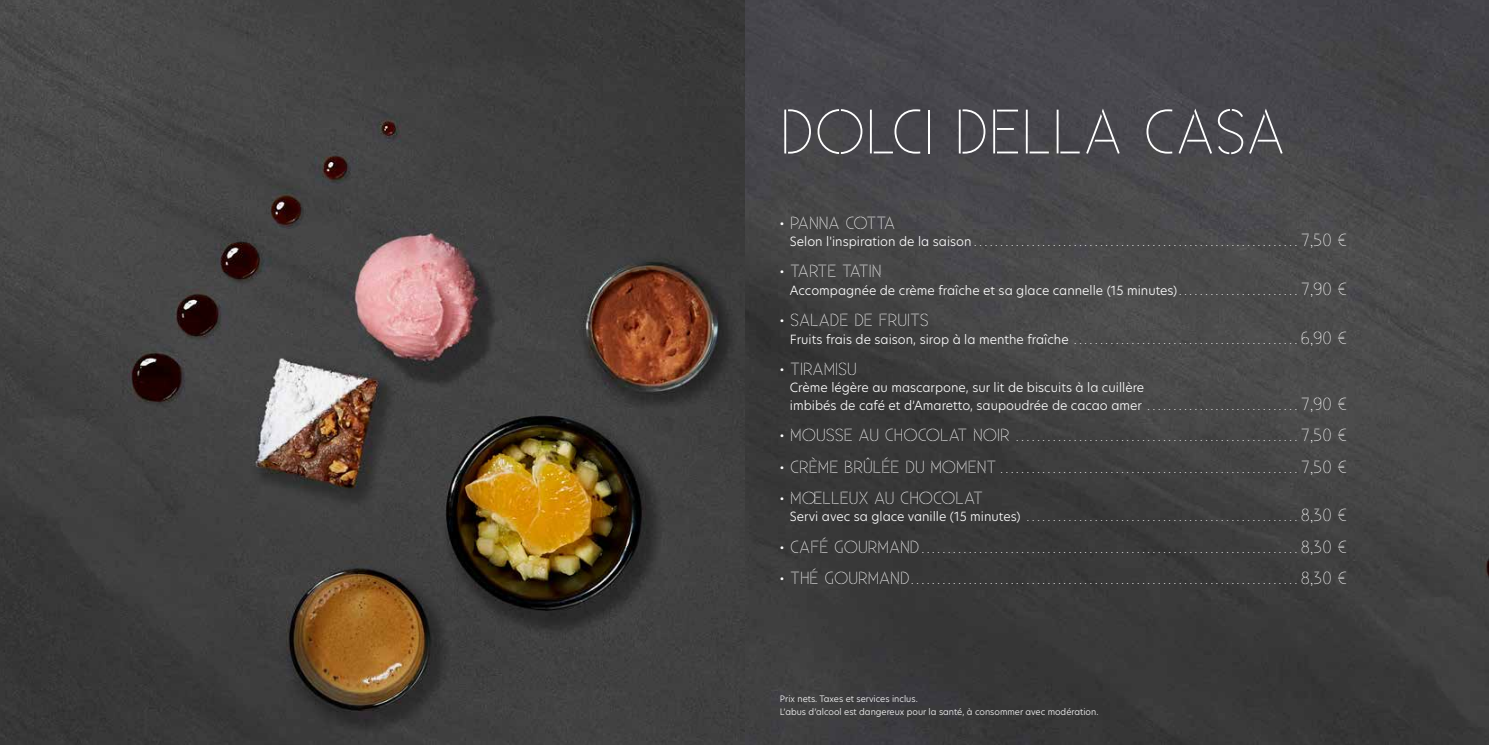
<style>
.page{position:relative;width:1489px;height:745px;background:#fff}
.page>*{position:absolute;margin:0;border:0;box-sizing:border-box;transform-origin:0 0}
.t1{font:300 62.5px "Existence Stencil";color:#fff}
.t2{font:300 17.5px "Existence Stencil";color:#fff}
.t3{font:300 17.5px "Existence Stencil";letter-spacing:-.03em;color:#fff}
.t4{font:300 12.5px/17.5px "New Hero";color:#fff}
.t5{font:300 10px "New Hero";color:#fff}
.t6{font:300 8.75px/12.5px "New Hero";color:#fff}
.s1{font-size:12.5px}
.s2{font-family:"Existence Stencil";font-size:17.5px}
.s3{font-size:10px}
</style>
<div class="page">
<img style="left:744px;top:0;width:744px;height:744px">
<img style="left:0;top:0;width:744px;height:744px">
<h1 class="t1" style="left:780px;top:97px;width:507px">DOLCI DELLA CASA</h1>
<h2 class="t3" style="left:780px;top:213px;width:117px">• PANNA COTTA</h2>
<p class="t5" style="left:790px;top:235px;width:558px"><span class="s1">Selon l'inspiration de la saison</span> . . . . . . . . . . . . . . . . . . . . . . . . . . . . . . . . . . . . . . . . . . . . . . . . . . . . . . . . . . . . . . <span class="s2">7,50 €</span></p>
<h2 class="t3" style="left:780px;top:261px;width:103px">• TARTE TATIN</h2>
<p class="t4" style="left:790px;top:281px;width:558px">Accompagnée de crème fraîche et sa glace cannelle (15 minutes) <span class="s3">. . . . . . . . . . . . . . . . . . . . . . .</span> <span class="s2">7,90 €</span></p>
<h2 class="t2" style="left:780px;top:310px;width:150px">• SALADE DE FRUITS</h2>
<p class="t5" style="left:790px;top:333px;width:558px"><span class="s1">Fruits frais de saison, sirop à la menthe fraîche</span> . . . . . . . . . . . . . . . . . . . . . . . . . . . . . . . . . . . . . . . . . . . <span class="s2">6,90 €</span></p>
<h2 class="t2" style="left:780px;top:359px;width:79px">• TIRAMISU</h2>
<p class="t4" style="left:790px;top:378px;width:558px">Crème légère au mascarpone, sur lit de biscuits à la cuillère<br>imbibés de café et d’Amaretto, saupoudrée de cacao amer <span class="s3">. . . . . . . . . . . . . . . . . . . . . . . . . . . . .</span> <span class="s2">7,90 €</span></p>
<p class="t5" style="left:780px;top:430px;width:568px"><span class="s2">• MOUSSE AU CHOCOLAT NOIR</span> . . . . . . . . . . . . . . . . . . . . . . . . . . . . . . . . . . . . . . . . . . . . . . . . . . . . . . <span class="s2">7,50 €</span></p>
<p class="t5" style="left:780px;top:461px;width:568px"><span class="s2">• CRÈME BRÛLÉE DU MOMENT</span> . . . . . . . . . . . . . . . . . . . . . . . . . . . . . . . . . . . . . . . . . . . . . . . . . . . . . . . . . <span class="s2">7,50 €</span></p>
<h2 class="t2" style="left:780px;top:488px;width:204px">• MŒLLEUX AU CHOCOLAT</h2>
<p class="t5" style="left:790px;top:510px;width:558px"><span class="s1">Servi avec sa glace vanille (15 minutes)</span> . . . . . . . . . . . . . . . . . . . . . . . . . . . . . . . . . . . . . . . . . . . . . . . . . . . . <span class="s2">8,30 €</span></p>
<p class="t5" style="left:780px;top:541px;width:568px"><span class="s2">• CAFÉ GOURMAND</span> . . . . . . . . . . . . . . . . . . . . . . . . . . . . . . . . . . . . . . . . . . . . . . . . . . . . . . . . . . . . . . . . . . . . . . . . <span class="s2">8,30 €</span></p>
<p class="t5" style="left:780px;top:573px;width:568px"><span class="s2">• THÉ GOURMAND</span> . . . . . . . . . . . . . . . . . . . . . . . . . . . . . . . . . . . . . . . . . . . . . . . . . . . . . . . . . . . . . . . . . . . . . . . . . . <span class="s2">8,30 €</span></p>
<p class="t6" style="left:780px;top:692px;width:319px">Prix nets. Taxes et services inclus.<br>L’abus d’alcool est dangereux pour la santé, à consommer avec modération.</p>
</div>
